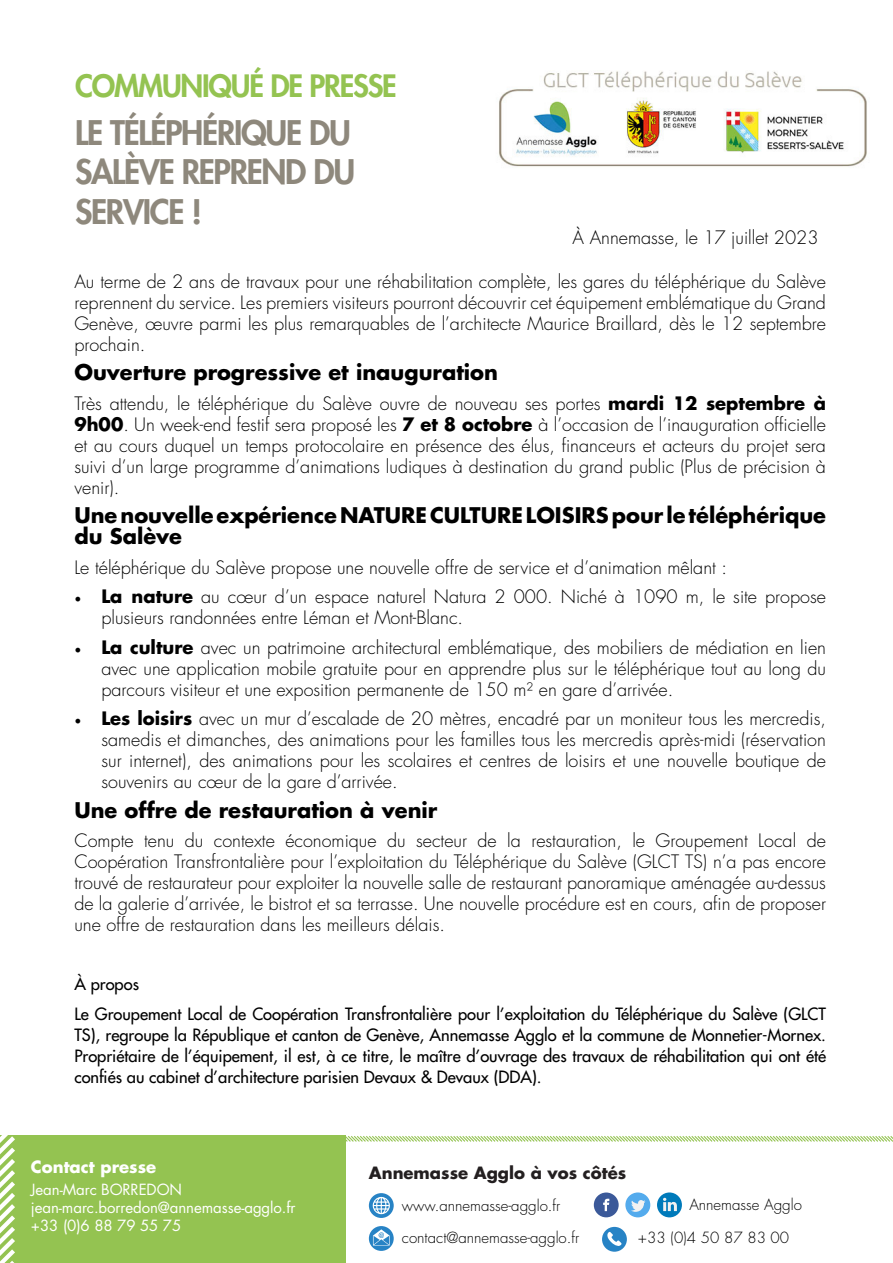
<style>
.page{position:relative;width:893px;height:1263px;background:#fff}
.page>*{position:absolute;margin:0;border:0;box-sizing:border-box;transform-origin:0 0}
.t1{font:800 33px/39.6px "Futura Std";letter-spacing:-.04em;color:#8e887c}
.t2{font:800 30px "Futura Std";letter-spacing:-.04em;color:#94c351}
.t3{font:700 21px/21px "Futura Std";color:#000}
.t4{font:300 18px/21px "Futura Std";color:#000;text-align:justify}
.t5{font:500 16.5px/21px "Futura Std";color:#000;text-align:justify}
.t6{font:700 16.5px "Futura Std";color:#fff}
.t7{font:700 16.5px "Futura Std";color:#231f20}
.t8{font:300 15px "Futura Std";color:#000}
.t9{font:15px/18px "Futura Std";letter-spacing:-.005em;color:#fff}
.s1{font-weight:700}
.s2{font-family:"Minion Pro";font-weight:400}
</style>
<div class="page">
<div style="left:0;top:1136px;width:346px;height:127px;background:#94c351"></div>
<div style="left:657px;top:1192px;width:25px;height:25px;background:#007aba;border-radius:50%"></div>
<svg style="left:663px;top:1198px;width:14px;height:13px"></svg>
<div style="left:625px;top:1192px;width:25px;height:25px;background:#54abed;border-radius:50%"></div>
<svg style="left:631px;top:1200px;width:14px;height:12px"></svg>
<div style="left:594px;top:1192px;width:25px;height:25px;background:#3b5999;border-radius:50%"></div>
<svg style="left:603px;top:1199px;width:6px;height:12px"></svg>
<svg style="left:369px;top:1193px;width:25px;height:25px"></svg>
<svg style="left:373px;top:1197px;width:17px;height:17px"></svg>
<svg style="left:0;top:1135px;width:20px;height:128px"></svg>
<div style="left:602px;top:1227px;width:25px;height:25px;background:#2783c5;border-radius:50%"></div>
<svg style="left:607px;top:1232px;width:15px;height:14px"></svg>
<svg style="left:369px;top:1226px;width:25px;height:25px"></svg>
<svg style="left:373px;top:1229px;width:17px;height:16px"></svg>
<svg style="left:298px;top:1135px;width:595px;height:7px"></svg>
<img style="left:499px;top:71px;width:368px;height:96px">
<p class="t2" style="left:75px;top:67px;width:323px">COMMUNIQUÉ DE PRESSE</p>
<p class="t1" style="left:75px;top:113px;width:282px">LE TÉLÉPHÉRIQUE DU<br>SALÈVE REPREND DU<br>SERVICE !</p>
<p class="t4" style="left:573px;top:228px;width:247px">À Annemasse, le 17 juillet 2023</p>
<p class="t4" style="left:74px;top:271px;width:753px">Au terme de 2 ans de travaux pour une réhabilitation complète, les gares du téléphérique du Salève reprennent du service. Les premiers visiteurs pourront découvrir cet équipement emblématique du Grand Genève, œuvre parmi les plus remarquables de l’architecte Maurice Braillard, dès le 12 septembre prochain.</p>
<p class="t3" style="left:74px;top:362px;width:425px">Ouverture progressive et inauguration</p>
<p class="t4" style="left:74px;top:393px;width:753px">Très attendu, le téléphérique du Salève ouvre de nouveau ses portes <span class="s1">mardi 12 septembre à 9h00</span>. Un week-end festif sera proposé les <span class="s1">7 et 8 octobre</span> à l’occasion de l’inauguration officielle et au cours duquel un temps protocolaire en présence des élus, financeurs et acteurs du projet sera suivi d’un large programme d’animations ludiques à destination du grand public (Plus de précision à venir).</p>
<p class="t3" style="left:74px;top:505px;width:753px">Une nouvelle expérience NATURE CULTURE LOISIRS pour le téléphérique du Salève</p>
<p class="t4" style="left:74px;top:557px;width:654px">Le téléphérique du Salève propose une nouvelle offre de service et d’animation mêlant :</p>
<p class="t4" style="left:101px;top:587px;width:726px;text-indent:-27px"><span class="s2">•</span> <span class="s1">La nature</span> au cœur d’un espace naturel Natura 2 000. Niché à 1090 m, le site propose plusieurs randonnées entre Léman et Mont-Blanc.</p>
<p class="t4" style="left:101px;top:637px;width:726px;text-indent:-27px"><span class="s2">•</span> <span class="s1">La culture</span> avec un patrimoine architectural emblématique, des mobiliers de médiation en lien avec une application mobile gratuite pour en apprendre plus sur le téléphérique tout au long du parcours visiteur et une exposition permanente de 150 m² en gare d’arrivée.</p>
<p class="t4" style="left:101px;top:709px;width:726px;text-indent:-27px"><span class="s2">•</span> <span class="s1">Les loisirs</span> avec un mur d’escalade de 20 mètres, encadré par un moniteur tous les mercredis, samedis et dimanches, des animations pour les familles tous les mercredis après-midi (réservation sur internet), des animations pour les scolaires et centres de loisirs et une nouvelle boutique de souvenirs au cœur de la gare d’arrivée.</p>
<p class="t3" style="left:74px;top:799px;width:364px">Une offre de restauration à venir</p>
<p class="t4" style="left:74px;top:831px;width:753px">Compte tenu du contexte économique du secteur de la restauration, le Groupement Local de Coopération Transfrontalière pour l’exploitation du Téléphérique du Salève (GLCT TS) n’a pas encore trouvé de restaurateur pour exploiter la nouvelle salle de restaurant panoramique aménagée au-dessus de la galerie d’arrivée, le bistrot et sa terrasse. Une nouvelle procédure est en cours, afin de proposer une offre de restauration dans les meilleurs délais.</p>
<p class="t5" style="left:74px;top:974px;width:66px">À propos</p>
<p class="t5" style="left:74px;top:1003px;width:753px">Le Groupement Local de Coopération Transfrontalière pour l’exploitation du Téléphérique du Salève (GLCT TS), regroupe la République et canton de Genève, Annemasse Agglo et la commune de Monnetier-Mornex.<br>Propriétaire de l’équipement, il est, à ce titre, le maître d’ouvrage des travaux de réhabilitation qui ont été confiés au cabinet d’architecture parisien Devaux &amp; Devaux (DDA).</p>
<p class="t6" style="left:31px;top:1156px;width:127px">Contact presse</p>
<p class="t9" style="left:31px;top:1181px;width:266px">Jean-Marc BORREDON jean-marc.borredon@annemasse-agglo.fr +33 (0)6 88 79 55 75</p>
<p class="t6" style="left:74px;top:1197px;width:138px">Contact presse :</p>
<p class="t6" style="left:105px;top:1211px;width:138px">Contact presse :</p>
<p class="t7" style="left:369px;top:1162px;width:259px">Annemasse Agglo à vos côtés</p>
<p class="t8" style="left:402px;top:1196px;width:160px">www.annemasse-agglo.fr</p>
<p class="t8" style="left:689px;top:1195px;width:114px">Annemasse Agglo</p>
<p class="t8" style="left:402px;top:1229px;width:179px">contact@annemasse-agglo.fr</p>
<p class="t8" style="left:638px;top:1229px;width:153px">+33 (0)4 50 87 83 00</p>
</div>
